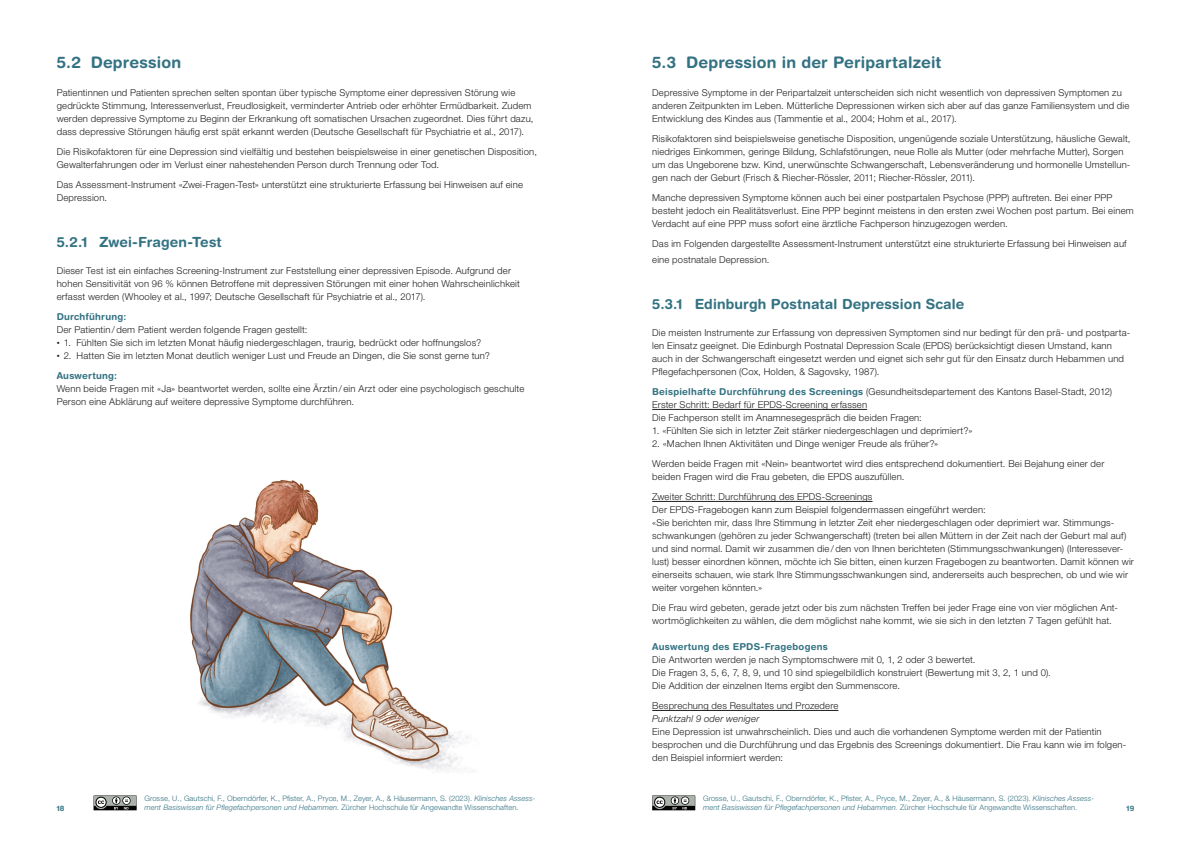
<style>
.page{position:relative;width:1191px;height:842px;background:#fff}
.page>*{position:absolute;margin:0;border:0;box-sizing:border-box;transform-origin:0 0}
.t1{font:16px "Helvetica Rounded LT Std Bd 2";letter-spacing:.01em;color:#337282}
.t2{font:14px "Helvetica Rounded LT Std Bd 2";letter-spacing:.01em;color:#337282}
.t3{font:300 9.5px/13px "Helvetica Neue LT Std";letter-spacing:.02em;color:#1d1e1f}
.t4{font:9.5px "Helvetica Rounded LT Std Bd 2";letter-spacing:.02em;color:#337282}
.t5{font:9.5px "Helvetica Neue LT Std Lt It 2";letter-spacing:.02em;color:#1d1e1f}
.t6{font:7.5px "Helvetica Neue LT Std Lt 3";letter-spacing:.01em;color:#337282}
.t7{font:7.5px "Helvetica Neue LT Std Lt 2";letter-spacing:.01em;color:#337282}
.t8{font:7.5px "Helvetica Neue LT Std Lt It 3";letter-spacing:.01em;color:#337282}
.t9{font:italic 300 7.5px "Helvetica Neue LT Std";letter-spacing:.01em;color:#337282}
.t10{font:7.5px "Helvetica Rounded LT Std Bd 2";color:#337282}
.s1{font-size:6px}
.s2{font-family:"Helvetica Rounded LT Std Bd 2";font-weight:400;color:#337282}
.s3{font-family:"Helvetica Neue LT Std Lt It 3"}
.s4{font-family:"Helvetica Neue LT Std Lt 3"}
.s5{font-family:"Helvetica Neue LT Std";font-weight:300;font-style:italic}
.s6{font-family:"Helvetica Neue LT Std Lt 2";font-weight:400;font-style:normal}
</style>
<div class="page">
<svg style="left:94px;top:795px;width:43px;height:16px"></svg>
<svg style="left:652px;top:795px;width:44px;height:16px"></svg>
<hr style="left:652px;top:409px;width:215px;height:1px;background:#1d1e1f">
<hr style="left:652px;top:501px;width:220px;height:1px;background:#1d1e1f">
<hr style="left:652px;top:710px;width:186px;height:1px;background:#1d1e1f">
<img style="left:190px;top:480px;width:284px;height:292px">
<h1 class="t1" style="left:57px;top:53px;width:126px">5.2 Depression</h1>
<p class="t3" style="left:57px;top:86px;width:478px">Patientinnen und Patienten sprechen selten spontan über typische Symptome einer depressiven Störung wie gedrückte Stimmung, Interessenverlust, Freudlosigkeit, verminderter Antrieb oder erhöhter Ermüdbarkeit. Zudem werden depressive Symptome zu Beginn der Erkrankung oft somatischen Ursachen zugeordnet. Dies führt dazu, dass depressive Störungen häufig erst spät erkannt werden (Deutsche Gesellschaft für Psychiatrie et al., 2017).</p>
<p class="t3" style="left:57px;top:145px;width:482px">Die Risikofaktoren für eine Depression sind vielfältig und bestehen beispielsweise in einer genetischen Disposition,<br>Gewalterfahrungen oder im Verlust einer nahestehenden Person durch Trennung oder Tod.</p>
<p class="t3" style="left:57px;top:177px;width:468px">Das Assessment-Instrument «Zwei-Fragen-Test» unterstützt eine strukturierte Erfassung bei Hinweisen auf eine<br>Depression.</p>
<h2 class="t2" style="left:57px;top:233px;width:167px">5.2.1 Zwei-Fragen-Test</h2>
<p class="t3" style="left:57px;top:264px;width:465px">Dieser Test ist ein einfaches Screening-Instrument zur Feststellung einer depressiven Episode. Aufgrund der hohen Sensitivität von 96 % können Betroffene mit depressiven Störungen mit einer hohen Wahrscheinlichkeit erfasst werden (Whooley et al., 1997; Deutsche Gesellschaft für Psychiatrie et al., 2017).</p>
<p class="t4" style="left:57px;top:311px;width:71px">Durchführung:</p>
<p class="t3" style="left:57px;top:323px;width:252px">Der Patientin / dem Patient werden folgende Fragen gestellt:</p>
<p class="t3" style="left:57px;top:336px;width:426px"><span class="s1">•</span> 1. Fühlten Sie sich im letzten Monat häufig niedergeschlagen, traurig, bedrückt oder hoffnungslos?</p>
<p class="t3" style="left:57px;top:349px;width:435px"><span class="s1">•</span> 2. Hatten Sie im letzten Monat deutlich weniger Lust und Freude an Dingen, die Sie sonst gerne tun?</p>
<p class="t4" style="left:57px;top:370px;width:62px">Auswertung:</p>
<p class="t3" style="left:57px;top:382px;width:469px">Wenn beide Fragen mit «Ja» beantwortet werden, sollte eine Ärztin / ein Arzt oder eine psychologisch geschulte<br>Person eine Abklärung auf weitere depressive Symptome durchführen.</p>
<h1 class="t1" style="left:652px;top:53px;width:291px">5.3 Depression in der Peripartalzeit</h1>
<p class="t3" style="left:652px;top:86px;width:479px">Depressive Symptome in der Peripartalzeit unterscheiden sich nicht wesentlich von depressiven Symptomen zu anderen Zeitpunkten im Leben. Mütterliche Depressionen wirken sich aber auf das ganze Familiensystem und die<br>Entwicklung des Kindes aus (Tammentie et al., 2004; Hohm et al., 2017).</p>
<p class="t3" style="left:652px;top:132px;width:480px">Risikofaktoren sind beispielsweise genetische Disposition, ungenügende soziale Unterstützung, häusliche Gewalt, niedriges Einkommen, geringe Bildung, Schlafstörungen, neue Rolle als Mutter (oder mehrfache Mutter), Sorgen um das Ungeborene bzw. Kind, unerwünschte Schwangerschaft, Lebensveränderung und hormonelle Umstellun&shy;gen nach der Geburt (Frisch &amp; Riecher-Rössler, 2011; Riecher-Rössler, 2011).</p>
<p class="t3" style="left:652px;top:190px;width:483px">Manche depressiven Symptome können auch bei einer postpartalen Psychose (PPP) auftreten. Bei einer PPP besteht jedoch ein Realitätsverlust. Eine PPP beginnt meistens in den ersten zwei Wochen post partum. Bei einem<br>Verdacht auf eine PPP muss sofort eine ärztliche Fachperson hinzugezogen werden.</p>
<p class="t3" style="left:652px;top:235px;width:476px;line-height:16px">Das im Folgenden dargestellte Assessment-Instrument unterstützt eine strukturierte Erfassung bei Hinweisen auf eine postnatale Depression.</p>
<h2 class="t2" style="left:652px;top:295px;width:314px">5.3.1 Edinburgh Postnatal Depression Scale</h2>
<p class="t3" style="left:652px;top:326px;width:479px">Die meisten Instrumente zur Erfassung von depressiven Symptomen sind nur bedingt für den prä- und postparta&shy;len Einsatz geeignet. Die Edinburgh Postnatal Depression Scale (EPDS) berücksichtigt diesen Umstand, kann auch in der Schwangerschaft eingesetzt werden und eignet sich sehr gut für den Einsatz durch Hebammen und Pflegefachpersonen (Cox, Holden, &amp; Sagovsky, 1987).</p>
<p class="t3" style="left:652px;top:385px;width:461px"><span class="s2">Beispielhafte Durchführung des Screenings</span> (Gesundheitsdepartement des Kantons Basel-Stadt, 2012)<br>Erster Schritt: Bedarf für EPDS-Screening erfassen<br>Die Fachperson stellt im Anamnesegespräch die beiden Fragen:</p>
<p class="t3" style="left:652px;top:424px;width:322px">1. «Fühlten Sie sich in letzter Zeit stärker niedergeschlagen und deprimiert?»</p>
<p class="t3" style="left:652px;top:433px;width:454px;line-height:20px">2. «Machen Ihnen Aktivitäten und Dinge weniger Freude als früher?»<br>Werden beide Fragen mit «Nein» beantwortet wird dies entsprechend dokumentiert. Bei Bejahung einer der</p>
<p class="t3" style="left:652px;top:466px;width:254px;line-height:20px">beiden Fragen wird die Frau gebeten, die EPDS auszufüllen.<br>Zweiter Schritt: Durchführung des EPDS-Screenings</p>
<p class="t3" style="left:652px;top:503px;width:483px">Der EPDS-Fragebogen kann zum Beispiel folgendermassen eingeführt werden:<br>«Sie berichten mir, dass Ihre Stimmung in letzter Zeit eher niedergeschlagen oder deprimiert war. Stimmungs&shy;schwankungen (gehören zu jeder Schwangerschaft) (treten bei allen Müttern in der Zeit nach der Geburt mal auf) und sind normal. Damit wir zusammen die / den von Ihnen berichteten (Stimmungsschwankungen) (Interessever&shy;lust) besser einordnen können, möchte ich Sie bitten, einen kurzen Fragebogen zu beantworten. Damit können wir einerseits schauen, wie stark Ihre Stimmungsschwankungen sind, andererseits auch besprechen, ob und wie wir weiter vorgehen könnten.»</p>
<p class="t3" style="left:652px;top:601px;width:467px">Die Frau wird gebeten, gerade jetzt oder bis zum nächsten Treffen bei jeder Frage eine von vier möglichen Ant&shy;wortmöglichkeiten zu wählen, die dem möglichst nahe kommt, wie sie sich in den letzten 7 Tagen gefühlt hat.</p>
<p class="t4" style="left:652px;top:641px;width:177px">Auswertung des EPDS-Fragebogens</p>
<p class="t3" style="left:652px;top:653px;width:400px">Die Antworten werden je nach Symptomschwere mit 0, 1, 2 oder 3 bewertet.<br>Die Fragen 3, 5, 6, 7, 8, 9, und 10 sind spiegelbildlich konstruiert (Bewertung mit 3, 2, 1 und 0).<br>Die Addition der einzelnen Items ergibt den Summenscore.</p>
<p class="t3" style="left:652px;top:699px;width:188px">Besprechung des Resultates und Prozedere</p>
<p class="t5" style="left:652px;top:713px;width:109px">Punktzahl 9 oder weniger</p>
<p class="t3" style="left:652px;top:725px;width:475px">Eine Depression ist unwahrscheinlich. Dies und auch die vorhandenen Symptome werden mit der Patientin besprochen und die Durchführung und das Ergebnis des Screenings dokumentiert. Die Frau kann wie im folgen&shy;den Beispiel informiert werden:</p>
<p class="t6" style="left:144px;top:793px;width:392px">Grosse, U., Gautschi, F., Oberndörfer, K., Pfister, A., Pryce, M., Zeyer, A., &amp; Häusermann, S. (2023). <span class="s3">Klinisches Assess-</span></p>
<p class="t8" style="left:144px;top:803px;width:376px">ment Basiswissen für Pflegefachpersonen und Hebammen. <span class="s4">Zürcher Hochschule für Angewandte Wissenschaften.</span></p>
<p class="t7" style="left:703px;top:793px;width:392px">Grosse, U., Gautschi, F., Oberndörfer, K., Pfister, A., Pryce, M., Zeyer, A., &amp; Häusermann, S. (2023). <span class="s5">Klinisches Assess-</span></p>
<p class="t9" style="left:703px;top:803px;width:376px">ment Basiswissen für Pflegefachpersonen und Hebammen. <span class="s6">Zürcher Hochschule für Angewandte Wissenschaften.</span></p>
<p class="t10" style="left:57px;top:803px;width:9px">18</p>
<p class="t10" style="left:1126px;top:803px;width:9px">19</p>
</div>
